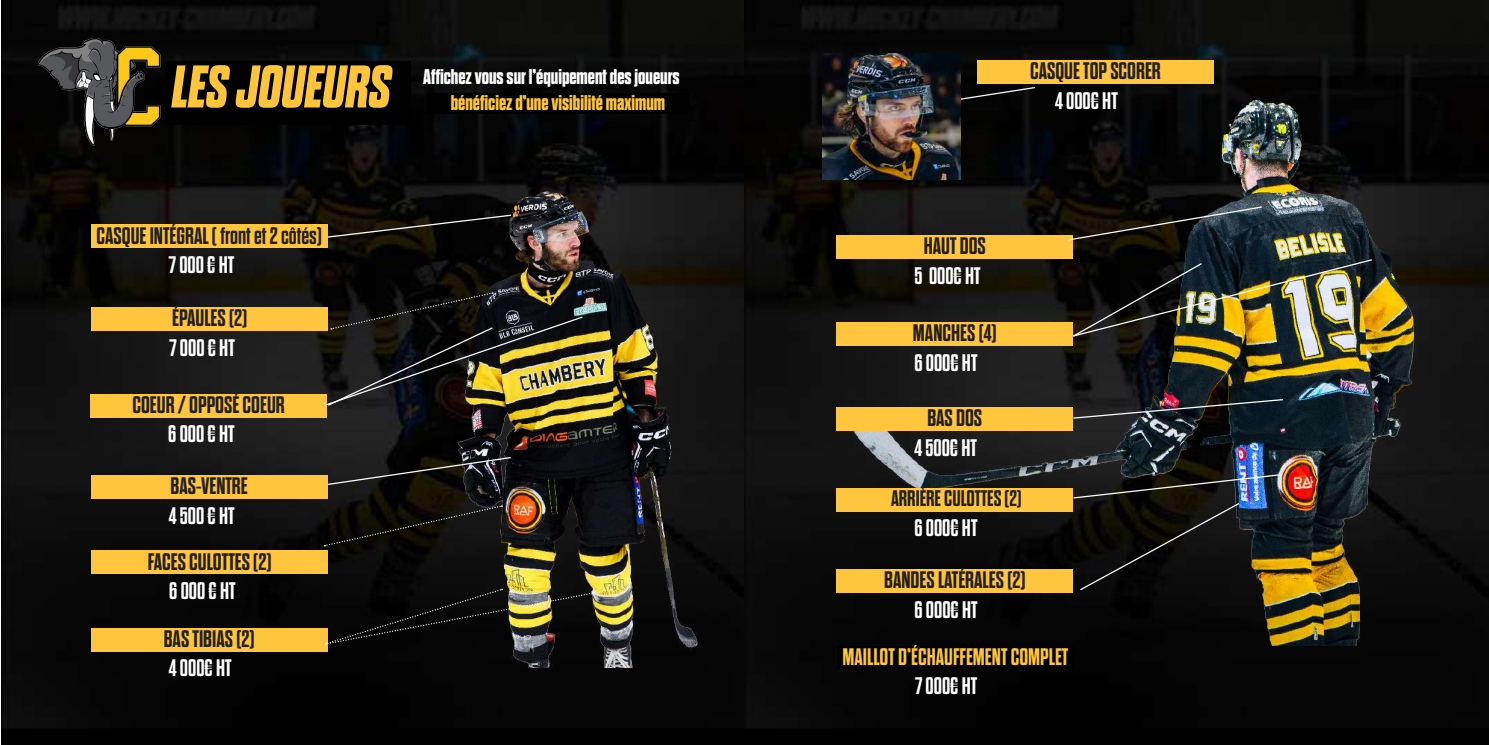
<style>
.page{position:relative;width:1489px;height:745px;background:#fff}
.page>*{position:absolute;margin:0;border:0;box-sizing:border-box;transform-origin:0 0}
.t1{font:italic 700 expanded 60px "Dharma Gothic E";color:#fec53a}
.t2{font:700 23.88px "Dharma Gothic E";color:#231f20}
.t3{font:700 23.88px "Dharma Gothic E";color:#fff}
.t4{font:700 23.88px "Dharma Gothic E";color:#fec53a}
.t5{font:700 22.5px "Dharma Gothic E";color:#231f20}
.t6{font:700 expanded 21.25px "Dharma Gothic E";color:#fff}
.t7{font:700 expanded 21.25px "Dharma Gothic E";color:#fec53a}
</style>
<div class="page">
<img style="left:1px;top:0;width:1487px;height:744px">
<img style="left:352px;top:78px;width:392px;height:588px">
<div style="left:165px;top:61px;width:246px;height:64px;background:#000001"></div>
<div style="left:91px;top:224px;width:236px;height:24px;background:#fec53d"></div>
<div style="left:92px;top:307px;width:236px;height:23px;background:#fec53d"></div>
<div style="left:90px;top:393px;width:237px;height:24px;background:#fec53d"></div>
<div style="left:91px;top:474px;width:236px;height:24px;background:#fec53d"></div>
<div style="left:91px;top:550px;width:237px;height:24px;background:#fec53d"></div>
<div style="left:91px;top:627px;width:236px;height:24px;background:#fec53d"></div>
<div style="left:426px;top:93px;width:263px;height:20px;background:#000"></div>
<svg style="left:324px;top:504px;width:178px;height:42px;background:#12100c"></svg>
<svg style="left:326px;top:214px;width:186px;height:24px;background:#1b1812"></svg>
<svg style="left:327px;top:456px;width:185px;height:29px;background:#21211f"></svg>
<img style="left:323px;top:292px;width:261px;height:114px">
<svg style="left:325px;top:588px;width:287px;height:56px;background:#27251a"></svg>
<img style="left:35px;top:35px;width:129px;height:113px">
<img style="left:846px;top:53px;width:642px;height:592px">
<div style="left:977px;top:60px;width:236px;height:24px;background:#fec53d"></div>
<svg style="left:960px;top:86px;width:76px;height:22px;background:#121212"></svg>
<div style="left:836px;top:235px;width:237px;height:23px;background:#fec53d"></div>
<svg style="left:1066px;top:205px;width:197px;height:36px;background:#202221"></svg>
<div style="left:836px;top:406px;width:237px;height:24px;background:#fec53d"></div>
<img style="left:1072px;top:398px;width:212px;height:21px">
<svg style="left:1072px;top:473px;width:209px;height:118px;background:#1c1d1a"></svg>
<div style="left:836px;top:568px;width:237px;height:24px;background:#fec53d"></div>
<div style="left:836px;top:487px;width:236px;height:24px;background:#fec53d"></div>
<div style="left:836px;top:322px;width:236px;height:23px;background:#fec53d"></div>
<img style="left:1071px;top:258px;width:302px;height:79px">
<div style="left:837px;top:645px;width:236px;height:24px;background:#000"></div>
<img style="left:822px;top:53px;width:138px;height:126px">
<h1 class="t1" style="left:172px;top:56px;width:220px">LES JOUEURS</h1>
<p class="t6" style="left:423px;top:65px;width:258px">Affichez vous sur l’équipement des joueurs</p>
<p class="t7" style="left:451px;top:92px;width:216px">bénéficiez d’une visibilité maximum</p>
<p class="t2" style="left:96px;top:223px;width:227px">CASQUE INTÉGRAL ( front et 2 côtés)</p>
<p class="t3" style="left:169px;top:252px;width:67px">7 000 € HT</p>
<p class="t2" style="left:172px;top:306px;width:76px">ÉPAULES (2)</p>
<p class="t3" style="left:169px;top:335px;width:67px">7 000 € HT</p>
<p class="t2" style="left:132px;top:392px;width:154px">COEUR / OPPOSÉ COEUR</p>
<p class="t3" style="left:168px;top:422px;width:68px">6 000 € HT</p>
<p class="t2" style="left:171px;top:473px;width:79px">BAS-VENTRE</p>
<p class="t3" style="left:169px;top:503px;width:67px">4 500 € HT</p>
<p class="t2" style="left:148px;top:549px;width:125px">FACES CULOTTES (2)</p>
<p class="t3" style="left:169px;top:578px;width:68px">6 000 € HT</p>
<p class="t2" style="left:164px;top:626px;width:92px">BAS TIBIAS (2)</p>
<p class="t3" style="left:169px;top:655px;width:64px">4 000€ HT</p>
<p class="t2" style="left:1029px;top:59px;width:132px">CASQUE TOP SCORER</p>
<p class="t3" style="left:1055px;top:88px;width:64px">4 000€ HT</p>
<p class="t2" style="left:923px;top:233px;width:63px">HAUT DOS</p>
<p class="t3" style="left:914px;top:263px;width:68px">5 000€ HT</p>
<p class="t2" style="left:912px;top:320px;width:85px">MANCHES (4)</p>
<p class="t3" style="left:914px;top:350px;width:64px">6 000€ HT</p>
<p class="t2" style="left:927px;top:405px;width:56px">BAS DOS</p>
<p class="t3" style="left:914px;top:435px;width:64px">4 500€ HT</p>
<p class="t5" style="left:891px;top:486px;width:132px">ARRIÈRE CULOTTES (2)</p>
<p class="t3" style="left:914px;top:515px;width:64px">6 000€ HT</p>
<p class="t2" style="left:884px;top:567px;width:143px">BANDES LATÉRALES (2)</p>
<p class="t3" style="left:914px;top:597px;width:64px">6 000€ HT</p>
<p class="t4" style="left:842px;top:644px;width:227px">MAILLOT D’ÉCHAUFFEMENT COMPLET</p>
<p class="t3" style="left:915px;top:673px;width:64px">7 000€ HT</p>
</div>
